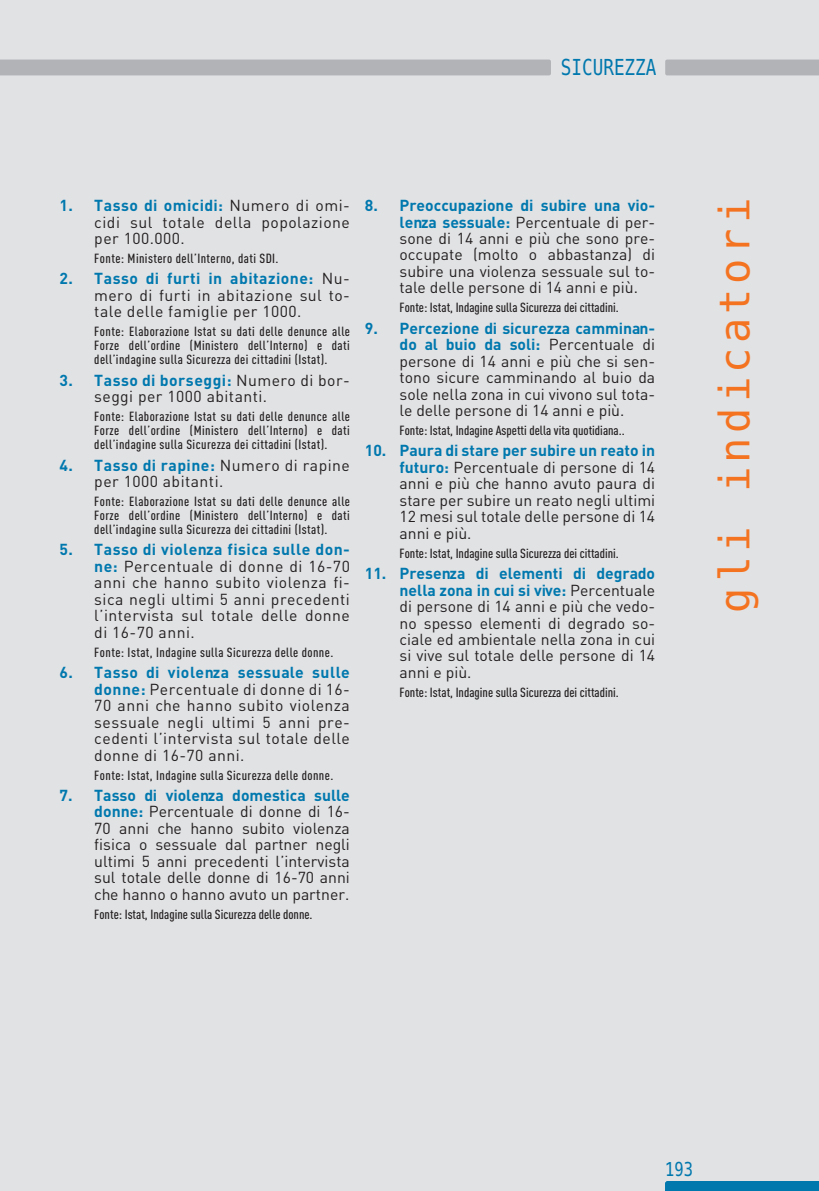
<style>
.page{position:relative;width:819px;height:1191px;background:#e1e2e4}
.page>*{position:absolute;margin:0;border:0;box-sizing:border-box;transform-origin:0 0}
.t1{font:42px "Menlo";letter-spacing:.11em;color:#f47321}
.t2{font:22.05px "Menlo";color:#0078ae;scale:.8 1}
.t3{font:19.25px "Menlo";color:#0078ae;scale:.8 1}
.t4{font:15.75px/16.4px "DIN";color:#231f20;text-align:justify}
.t5{font:15.75px/16.4px "DIN";letter-spacing:.03em;color:#231f20}
.t6{font:500 13.12px/14px "DIN Cond";letter-spacing:.03em;color:#231f20;text-align:justify;scale:1.05 1}
.t7{font:500 13.12px "DIN Cond";color:#231f20;scale:1.05 1}
.s1{font-weight:700;color:#0078ae}
</style>
<div class="page">
<div style="left:1px;top:60px;width:550px;height:15px;background:#b2b3b7"></div>
<div style="left:665px;top:60px;width:154px;height:15px;background:#b2b3b7"></div>
<hr style="left:0;top:0;width:1px;height:1191px;background:#feefe1">
<div style="left:665px;top:1181px;width:154px;height:10px;background:#0078ae"></div>
<h2 class="t2" style="left:561px;top:52px;width:121px">SICUREZZA</h2>
<p class="t4" style="left:94px;top:197px;width:257px;text-indent:-35px"><span class="s1">1. Tasso di omicidi:</span> Numero di omi&shy;cidi sul totale della popolazione per 100.000.</p>
<p class="t6" style="left:94px;top:251px;width:177px">Fonte: Ministero dell’Interno, dati SDI.</p>
<p class="t4" style="left:94px;top:270px;width:257px;text-indent:-35px"><span class="s1">2. Tasso di furti in abitazione:</span> Nu&shy;mero di furti in abitazione sul to&shy;tale delle famiglie per 1000.</p>
<p class="t6" style="left:94px;top:324px;width:245px">Fonte: Elaborazione Istat su dati delle denunce alle Forze dell’ordine (Ministero dell’Interno) e dati dell’indagine sulla Sicurezza dei cittadini (Istat).</p>
<p class="t5" style="left:94px;top:371px;width:257px;text-indent:-35px"><span class="s1">3. Tasso di borseggi:</span> Numero di bor&shy;seggi per 1000 abitanti.</p>
<p class="t6" style="left:94px;top:409px;width:245px">Fonte: Elaborazione Istat su dati delle denunce alle Forze dell’ordine (Ministero dell’Interno) e dati dell’indagine sulla Sicurezza dei cittadini (Istat).</p>
<p class="t5" style="left:94px;top:456px;width:257px;text-indent:-35px"><span class="s1">4. Tasso di rapine:</span> Numero di rapine per 1000 abitanti.</p>
<p class="t6" style="left:94px;top:494px;width:245px">Fonte: Elaborazione Istat su dati delle denunce alle Forze dell’ordine (Ministero dell’Interno) e dati dell’indagine sulla Sicurezza dei cittadini (Istat).</p>
<p class="t4" style="left:94px;top:541px;width:257px;text-indent:-35px"><span class="s1">5. Tasso di violenza fisica sulle don&shy;ne:</span> Percentuale di donne di 16-70 anni che hanno subito violenza fi&shy;sica negli ultimi 5 anni precedenti l’intervista sul totale delle donne di 16-70 anni.</p>
<p class="t6" style="left:94px;top:645px;width:229px">Fonte: Istat, Indagine sulla Sicurezza delle donne.</p>
<p class="t4" style="left:94px;top:664px;width:257px;text-indent:-35px"><span class="s1">6. Tasso di violenza sessuale sulle donne:</span> Percentuale di donne di 16- 70 anni che hanno subito violenza sessuale negli ultimi 5 anni pre&shy;cedenti l’intervista sul totale delle donne di 16-70 anni.</p>
<p class="t6" style="left:94px;top:767px;width:229px">Fonte: Istat, Indagine sulla Sicurezza delle donne.</p>
<p class="t4" style="left:94px;top:786px;width:257px;text-indent:-35px"><span class="s1">7. Tasso di violenza domestica sulle donne:</span> Percentuale di donne di 16- 70 anni che hanno subito violenza fisica o sessuale dal partner negli ultimi 5 anni precedenti l’intervista sul totale delle donne di 16-70 anni che hanno o hanno avuto un partner.</p>
<p class="t7" style="left:94px;top:906px;width:209px">Fonte: Istat, Indagine sulla Sicurezza delle donne.</p>
<p class="t4" style="left:399px;top:197px;width:257px;text-indent:-35px"><span class="s1">8. Preoccupazione di subire una vio&shy;lenza sessuale:</span> Percentuale di per&shy;sone di 14 anni e più che sono pre&shy;occupate (molto o abbastanza) di subire una violenza sessuale sul to&shy;tale delle persone di 14 anni e più.</p>
<p class="t7" style="left:399px;top:300px;width:210px">Fonte: Istat, Indagine sulla Sicurezza dei cittadini.</p>
<p class="t4" style="left:399px;top:319px;width:257px;text-indent:-35px"><span class="s1">9. Percezione di sicurezza camminan&shy;do al buio da soli:</span> Percentuale di persone di 14 anni e più che si sen&shy;tono sicure camminando al buio da sole nella zona in cui vivono sul tota&shy;le delle persone di 14 anni e più.</p>
<p class="t7" style="left:399px;top:422px;width:216px">Fonte: Istat, Indagine Aspetti della vita quotidiana..</p>
<p class="t4" style="left:399px;top:442px;width:257px;text-indent:-35px"><span class="s1">10. Paura di stare per subire un reato in futuro:</span> Percentuale di persone di 14 anni e più che hanno avuto paura di stare per subire un reato negli ultimi 12 mesi sul totale delle persone di 14 anni e più.</p>
<p class="t7" style="left:399px;top:545px;width:210px">Fonte: Istat, Indagine sulla Sicurezza dei cittadini.</p>
<p class="t4" style="left:399px;top:565px;width:257px;text-indent:-35px"><span class="s1">11. Presenza di elementi di degrado nella zona in cui si vive:</span> Percentuale di persone di 14 anni e più che vedo&shy;no spesso elementi di degrado so&shy;ciale ed ambientale nella zona in cui si vive sul totale delle persone di 14 anni e più.</p>
<p class="t7" style="left:399px;top:684px;width:210px">Fonte: Istat, Indagine sulla Sicurezza dei cittadini.</p>
<h1 class="t1" style="left:705px;top:612px;width:416px;rotate:-90deg">gli indicatori</h1>
<p class="t3" style="left:665px;top:1155px;width:36px">193</p>
</div>
